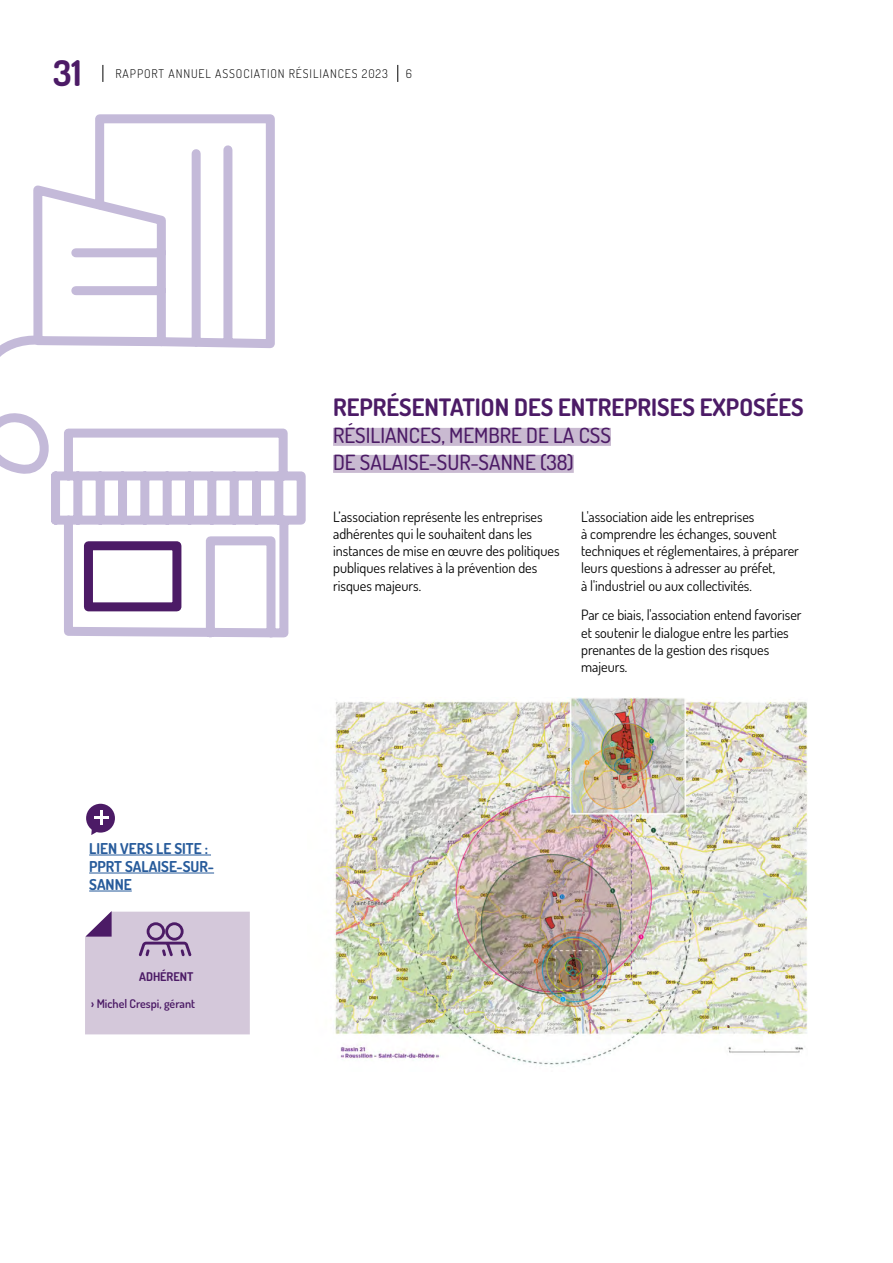
<style>
.page{position:relative;width:893px;height:1263px;background:#fff}
.page>*{position:absolute;margin:0;border:0;box-sizing:border-box;transform-origin:0 0}
.t1{font:700 35.4px "Dosis";color:#4c1b66}
.t2{font:700 24px "Dosis";color:#4c1b66}
.t3{font:500 21px/27px "Dosis";color:#4c1b66}
.t4{font:700 15px/18px "Dosis";color:#275b9b}
.t5{font:14.25px/17.1px "Dosis";color:#000}
.t6{font:300 12px "Dosis";letter-spacing:.075em;color:#000}
.t7{font:600 12px "Dosis";color:#4c1b66}
.t8{font:700 12px "Dosis";color:#4c1b66}
</style>
<div class="page">
<svg style="left:85px;top:911px;width:165px;height:123px;background:#cfc2d5"></svg>
<div style="left:333px;top:428px;width:278px;height:18px;background:#c9bad1"></div>
<div style="left:333px;top:455px;width:241px;height:18px;background:#c9bad1"></div>
<img style="left:334px;top:697px;width:474px;height:369px">
<hr style="left:89px;top:855px;width:122px;height:1px;background:#275b9b">
<hr style="left:89px;top:873px;width:125px;height:1px;background:#275b9b">
<hr style="left:89px;top:891px;width:43px;height:1px;background:#275b9b">
<div style="left:86px;top:804px;width:29px;height:28px;background:#4c1b66;border-radius:50%"></div>
<svg style="left:91px;top:829px;width:8px;height:6px"></svg>
<hr style="left:100px;top:810px;width:3px;height:15px;background:#fff">
<hr style="left:94px;top:816px;width:14px;height:3px;background:#fff">
<svg style="left:33px;top:114px;width:242px;height:234px"></svg>
<svg style="left:62px;top:428px;width:244px;height:210px"></svg>
<div style="left:84px;top:541px;width:97px;height:70px;border:9px solid #4c1b66"></div>
<svg style="left:0;top:332px;width:62px;height:193px"></svg>
<svg style="left:397px;top:65px;width:1px;height:17px"></svg>
<svg style="left:103px;top:65px;width:1px;height:17px"></svg>
<h1 class="t1" style="left:53px;top:49px;width:30px">31</h1>
<p class="t6" style="left:116px;top:66px;width:274px">RAPPORT ANNUEL ASSOCIATION RÉSILIANCES 2023</p>
<p class="t6" style="left:406px;top:66px;width:8px">6</p>
<h2 class="t2" style="left:333px;top:390px;width:472px">REPRÉSENTATION DES ENTREPRISES EXPOSÉES</h2>
<h3 class="t3" style="left:333px;top:421px;width:279px">RÉSILIANCES, MEMBRE DE LA CSS<br>DE SALAISE-SUR-SANNE (38)</h3>
<p class="t4" style="left:89px;top:838px;width:126px">LIEN VERS LE SITE :<br>PPRT SALAISE-SUR-<br>SANNE</p>
<p class="t8" style="left:139px;top:968px;width:56px">ADHÉRENT</p>
<p class="t7" style="left:91px;top:995px;width:105px">› Michel Crespi, gérant</p>
<p class="t5" style="left:333px;top:508px;width:228px">L’association représente les entreprises adhérentes qui le souhaitent dans les instances de mise en œuvre des politiques publiques relatives à la prévention des risques majeurs.</p>
<p class="t5" style="left:581px;top:508px;width:219px">L'association aide les entreprises<br>à comprendre les échanges, souvent techniques et réglementaires, à préparer leurs questions à adresser au préfet,<br>à l'industriel ou aux collectivités.</p>
<p class="t5" style="left:581px;top:606px;width:222px">Par ce biais, l'association entend favoriser et soutenir le dialogue entre les parties prenantes de la gestion des risques majeurs.</p>
</div>
